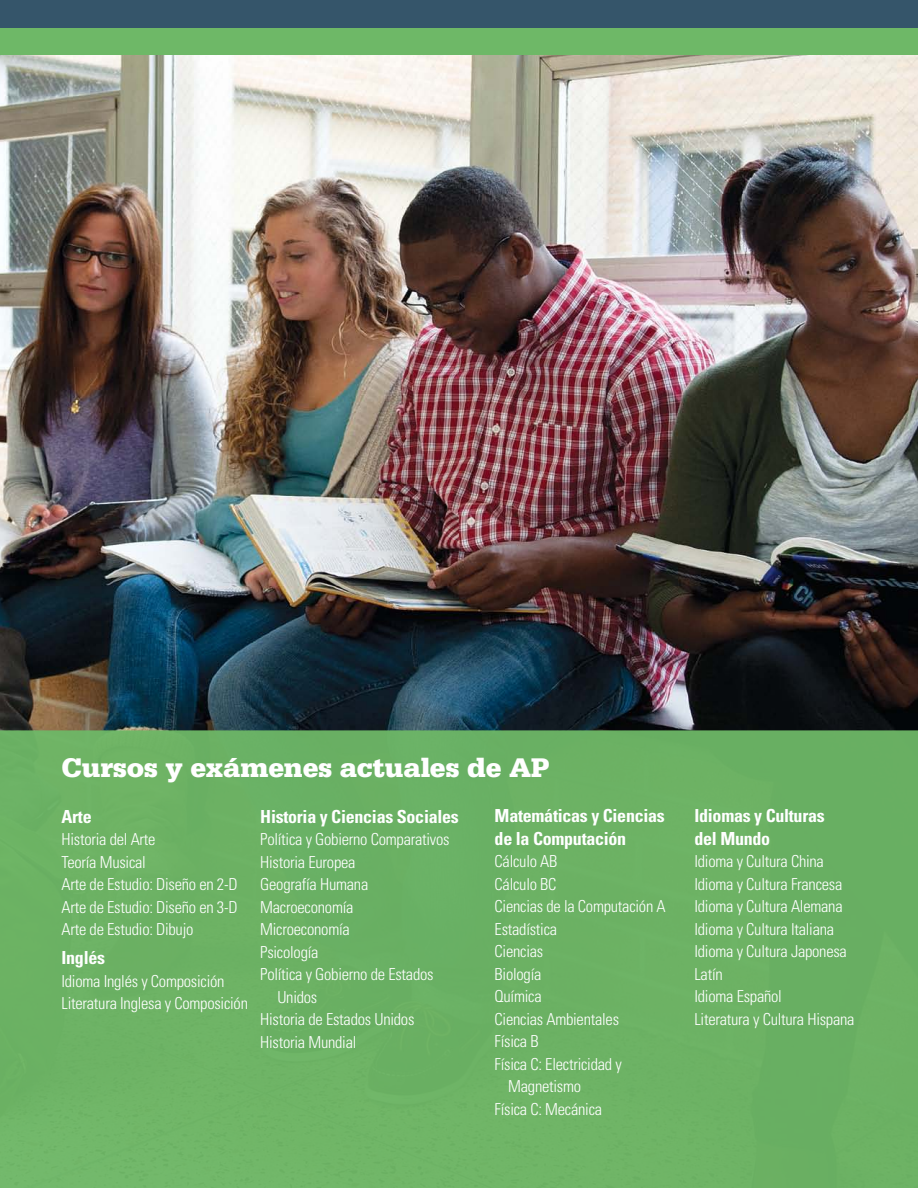
<style>
.page{position:relative;width:918px;height:1188px;background:#fff}
.page>*{position:absolute;margin:0;border:0;box-sizing:border-box;transform-origin:0 0}
.t1{font:900 28.5px "Serifa Std";letter-spacing:-.01em;color:#fff}
.t2{font:700 condensed 18px/22.5px "Univers LT Std";letter-spacing:-.015em;color:#fff}
.t3{font:300 condensed 16.5px/22.5px "Univers LT Std";letter-spacing:-.015em;color:#fff}
</style>
<div class="page">
<img style="left:0;top:55px;width:918px;height:675px">
<div style="left:0;top:0;width:918px;height:28px;background:#35556a"></div>
<div style="left:0;top:28px;width:918px;height:27px;background:#6eb867"></div>
<div style="left:0;top:730px;width:918px;height:458px;background:#6cb264"></div>
<h1 class="t1" style="left:62px;top:751px;width:490px">Cursos y exámenes actuales de AP</h1>
<p class="t2" style="left:62px;top:805px;width:32px">Arte</p>
<p class="t3" style="left:62px;top:828px;width:178px">Historia del Arte<br>Teoría Musical<br>Arte de Estudio: Diseño en 2-D<br>Arte de Estudio: Diseño en 3-D<br>Arte de Estudio: Dibujo</p>
<p class="t2" style="left:62px;top:947px;width:45px">Inglés</p>
<p class="t3" style="left:62px;top:970px;width:188px">Idioma Inglés y Composición<br>Literatura Inglesa y Composición</p>
<p class="t2" style="left:260px;top:805px;width:200px">Historia y Ciencias Sociales</p>
<p class="t3" style="left:260px;top:828px;width:191px">Política y Gobierno Comparativos</p>
<p class="t3" style="left:260px;top:851px;width:97px">Historia Europea</p>
<p class="t3" style="left:260px;top:873px;width:110px">Geografía Humana</p>
<p class="t3" style="left:260px;top:896px;width:95px">Macroeconomía</p>
<p class="t3" style="left:260px;top:918px;width:91px">Microeconomía</p>
<p class="t3" style="left:260px;top:941px;width:60px">Psicología</p>
<p class="t3" style="left:260px;top:963px;width:175px">Política y Gobierno de Estados</p>
<p class="t3" style="left:277px;top:986px;width:41px">Unidos</p>
<p class="t3" style="left:260px;top:1008px;width:156px">Historia de Estados Unidos</p>
<p class="t3" style="left:260px;top:1031px;width:98px">Historia Mundial</p>
<p class="t2" style="left:495px;top:805px;width:172px">Matemáticas y Ciencias de la Computación</p>
<p class="t3" style="left:495px;top:850px;width:64px">Cálculo AB</p>
<p class="t3" style="left:495px;top:873px;width:63px">Cálculo BC</p>
<p class="t3" style="left:495px;top:895px;width:173px">Ciencias de la Computación A</p>
<p class="t3" style="left:495px;top:918px;width:64px">Estadística</p>
<p class="t3" style="left:495px;top:940px;width:50px">Ciencias</p>
<p class="t3" style="left:495px;top:963px;width:48px">Biología</p>
<p class="t3" style="left:495px;top:985px;width:49px">Química</p>
<p class="t3" style="left:495px;top:1008px;width:126px">Ciencias Ambientales</p>
<p class="t3" style="left:495px;top:1030px;width:46px">Física B</p>
<p class="t3" style="left:495px;top:1053px;width:129px">Física C: Electricidad y</p>
<p class="t3" style="left:508px;top:1075px;width:74px">Magnetismo</p>
<p class="t3" style="left:495px;top:1098px;width:109px">Física C: Mecánica</p>
<p class="t2" style="left:694px;top:805px;width:132px">Idiomas y Culturas del Mundo</p>
<p class="t3" style="left:694px;top:850px;width:162px">Idioma y Cultura China<br>Idioma y Cultura Francesa<br>Idioma y Cultura Alemana<br>Idioma y Cultura Italiana<br>Idioma y Cultura Japonesa<br>Latín<br>Idioma Español<br>Literatura y Cultura Hispana</p>
</div>
